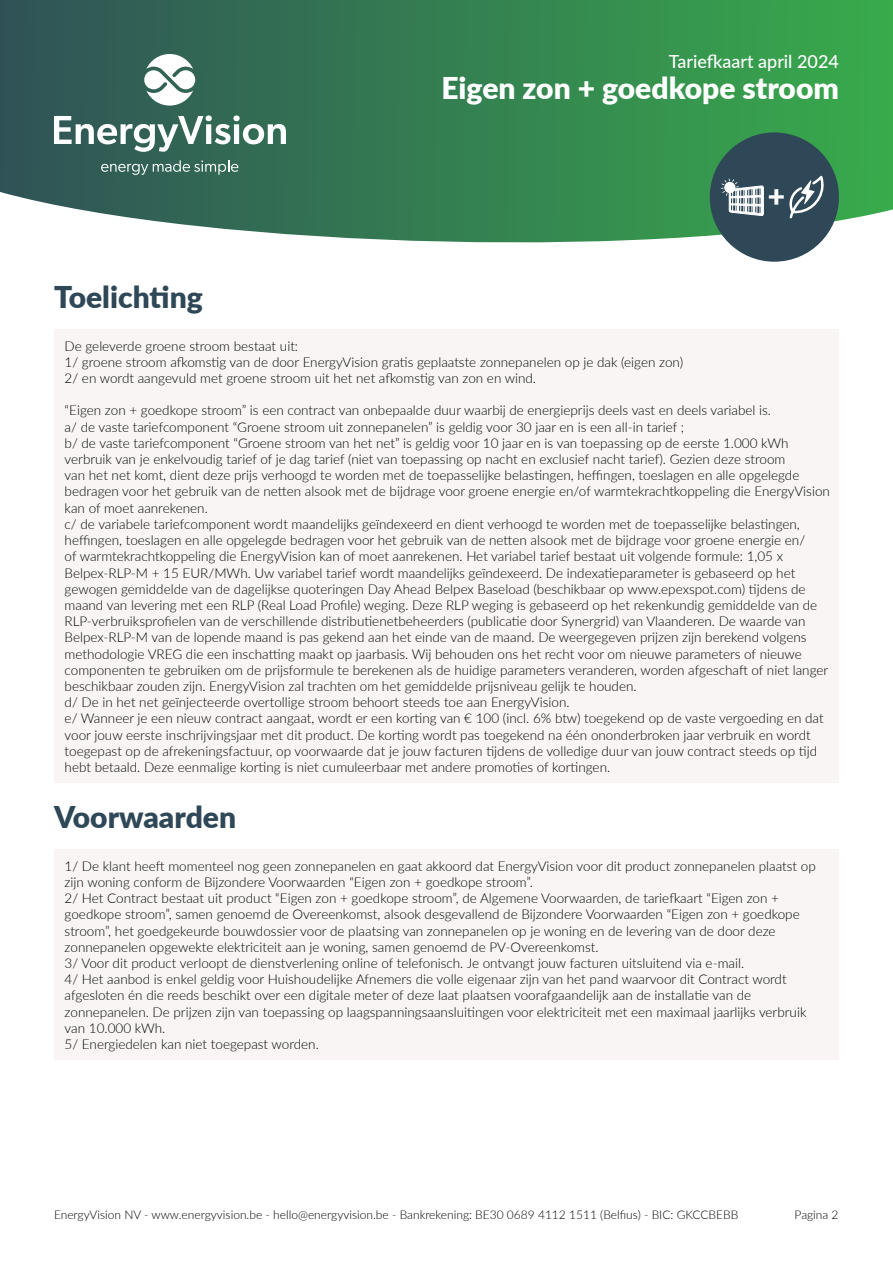
<style>
.page{position:relative;width:893px;height:1263px;background:#fff}
.page>*{position:absolute;margin:0;border:0;box-sizing:border-box;transform-origin:0 0}
.t1{font:900 30px "Lato";color:#fff}
.t2{font:900 30px "Lato";color:#2f4858}
.t3{font:500 18px "Lato";color:#fff}
.t4{font:300 13.5px/16.2px "Lato";color:#000}
.t5{font:300 12px "Lato";color:#000}
</style>
<div class="page">
<svg style="left:0;top:0;width:893px;height:262px;background:#4d8f67"></svg>
<svg style="left:54px;top:115px;width:232px;height:37px"></svg>
<svg style="left:101px;top:160px;width:137px;height:15px;background:#5a8176"></svg>
<svg style="left:143px;top:54px;width:52px;height:52px"></svg>
<div style="left:54px;top:329px;width:785px;height:453px;background:#f9f5f5"></div>
<div style="left:54px;top:849px;width:785px;height:210px;background:#f9f5f5"></div>
<div style="left:710px;top:132px;width:129px;height:130px;background:#2f4858;border-radius:50%"></div>
<svg style="left:789px;top:176px;width:34px;height:42px"></svg>
<svg style="left:721px;top:179px;width:42px;height:37px"></svg>
<p class="t3" style="left:669px;top:49px;width:172px">Tariefkaart april 2024</p>
<p class="t1" style="left:441px;top:66px;width:399px">Eigen zon + goedkope stroom</p>
<p class="t1" style="left:768px;top:174px;width:19px">+</p>
<p class="t2" style="left:54px;top:274px;width:150px">Toelichting</p>
<p class="t4" style="left:65px;top:337px;width:235px">De geleverde groene stroom bestaat uit:</p>
<p class="t4" style="left:65px;top:353px;width:620px">1/ groene stroom afkomstig van de door EnergyVision gratis geplaatste zonnepanelen op je dak (eigen zon)</p>
<p class="t4" style="left:65px;top:370px;width:473px">2/ en wordt aangevuld met groene stroom uit het net afkomstig van zon en wind.</p>
<p class="t4" style="left:65px;top:402px;width:708px">“Eigen zon + goedkope stroom” is een contract van onbepaalde duur waarbij de energieprijs deels vast en deels variabel is.</p>
<p class="t4" style="left:65px;top:418px;width:621px">a/ de vaste tariefcomponent “Groene stroom uit zonnepanelen” is geldig voor 30 jaar en is een all-in tarief ;</p>
<p class="t4" style="left:65px;top:434px;width:767px">b/ de vaste tariefcomponent “Groene stroom van het net” is geldig voor 10 jaar en is van toepassing op de eerste 1.000 kWh verbruik van je enkelvoudig tarief of je dag tarief (niet van toepassing op nacht en exclusief nacht tarief). Gezien deze stroom<br>van het net komt, dient deze prijs verhoogd te worden met de toepasselijke belastingen, heffingen, toeslagen en alle opgelegde bedragen voor het gebruik van de netten alsook met de bijdrage voor groene energie en/of warmtekrachtkoppeling die EnergyVision kan of moet aanrekenen.</p>
<p class="t4" style="left:65px;top:515px;width:765px">c/ de variabele tariefcomponent wordt maandelijks geïndexeerd en dient verhoogd te worden met de toepasselijke belastingen, heffingen, toeslagen en alle opgelegde bedragen voor het gebruik van de netten alsook met de bijdrage voor groene energie en/<br>of warmtekrachtkoppeling die EnergyVision kan of moet aanrekenen. Het variabel tarief bestaat uit volgende formule: 1,05 x Belpex-RLP-M + 15 EUR/MWh. Uw variabel tarief wordt maandelijks geïndexeerd. De indexatieparameter is gebaseerd op het gewogen gemiddelde van de dagelijkse quoteringen Day Ahead Belpex Baseload (beschikbaar op www.epexspot.com) tijdens de maand van levering met een RLP (Real Load Profile) weging. Deze RLP weging is gebaseerd op het rekenkundig gemiddelde van de RLP-verbruiksprofielen van de verschillende distributienetbeheerders (publicatie door Synergrid) van Vlaanderen. De waarde van Belpex-RLP-M van de lopende maand is pas gekend aan het einde van de maand. De weergegeven prijzen zijn berekend volgens methodologie VREG die een inschatting maakt op jaarbasis. Wij behouden ons het recht voor om nieuwe parameters of nieuwe componenten te gebruiken om de prijsformule te berekenen als de huidige parameters veranderen, worden afgeschaft of niet langer beschikbaar zouden zijn. EnergyVision zal trachten om het gemiddelde prijsniveau gelijk te houden.</p>
<p class="t4" style="left:65px;top:694px;width:506px">d/ De in het net geïnjecteerde overtollige stroom behoort steeds toe aan EnergyVision.</p>
<p class="t4" style="left:65px;top:710px;width:760px">e/ Wanneer je een nieuw contract aangaat, wordt er een korting van € 100 (incl. 6% btw) toegekend op de vaste vergoeding en dat voor jouw eerste inschrijvingsjaar met dit product. De korting wordt pas toegekend na één ononderbroken jaar verbruik en wordt toegepast op de afrekeningsfactuur, op voorwaarde dat je jouw facturen tijdens de volledige duur van jouw contract steeds op tijd hebt betaald. Deze eenmalige korting is niet cumuleerbaar met andere promoties of kortingen.</p>
<p class="t2" style="left:54px;top:794px;width:184px">Voorwaarden</p>
<p class="t4" style="left:65px;top:857px;width:753px">1/ De klant heeft momenteel nog geen zonnepanelen en gaat akkoord dat EnergyVision voor dit product zonnepanelen plaatst op zijn woning conform de Bijzondere Voorwaarden “Eigen zon + goedkope stroom”.</p>
<p class="t4" style="left:65px;top:890px;width:737px">2/ Het Contract bestaat uit product “Eigen zon + goedkope stroom”, de Algemene Voorwaarden, de tariefkaart “Eigen zon + goedkope stroom”, samen genoemd de Overeenkomst, alsook desgevallend de Bijzondere Voorwaarden “Eigen zon + goedkope stroom”, het goedgekeurde bouwdossier voor de plaatsing van zonnepanelen op je woning en de levering van de door deze zonnepanelen opgewekte elektriciteit aan je woning, samen genoemd de PV-Overeenkomst.</p>
<p class="t4" style="left:65px;top:954px;width:681px">3/ Voor dit product verloopt de dienstverlening online of telefonisch. Je ontvangt jouw facturen uitsluitend via e-mail.</p>
<p class="t4" style="left:65px;top:971px;width:743px">4/ Het aanbod is enkel geldig voor Huishoudelijke Afnemers die volle eigenaar zijn van het pand waarvoor dit Contract wordt afgesloten én die reeds beschikt over een digitale meter of deze laat plaatsen voorafgaandelijk aan de installatie van de zonnepanelen. De prijzen zijn van toepassing op laagspanningsaansluitingen voor elektriciteit met een maximaal jaarlijks verbruik van 10.000 kWh.</p>
<p class="t4" style="left:65px;top:1035px;width:256px">5/ Energiedelen kan niet toegepast worden.</p>
<p class="t5" style="left:54px;top:1206px;width:686px">EnergyVision NV - www.energyvision.be - hello@energyvision.be - Bankrekening: BE30 0689 4112 1511 (Belfius) - BIC: GKCCBEBB</p>
<p class="t5" style="left:795px;top:1206px;width:45px">Pagina 2</p>
</div>
